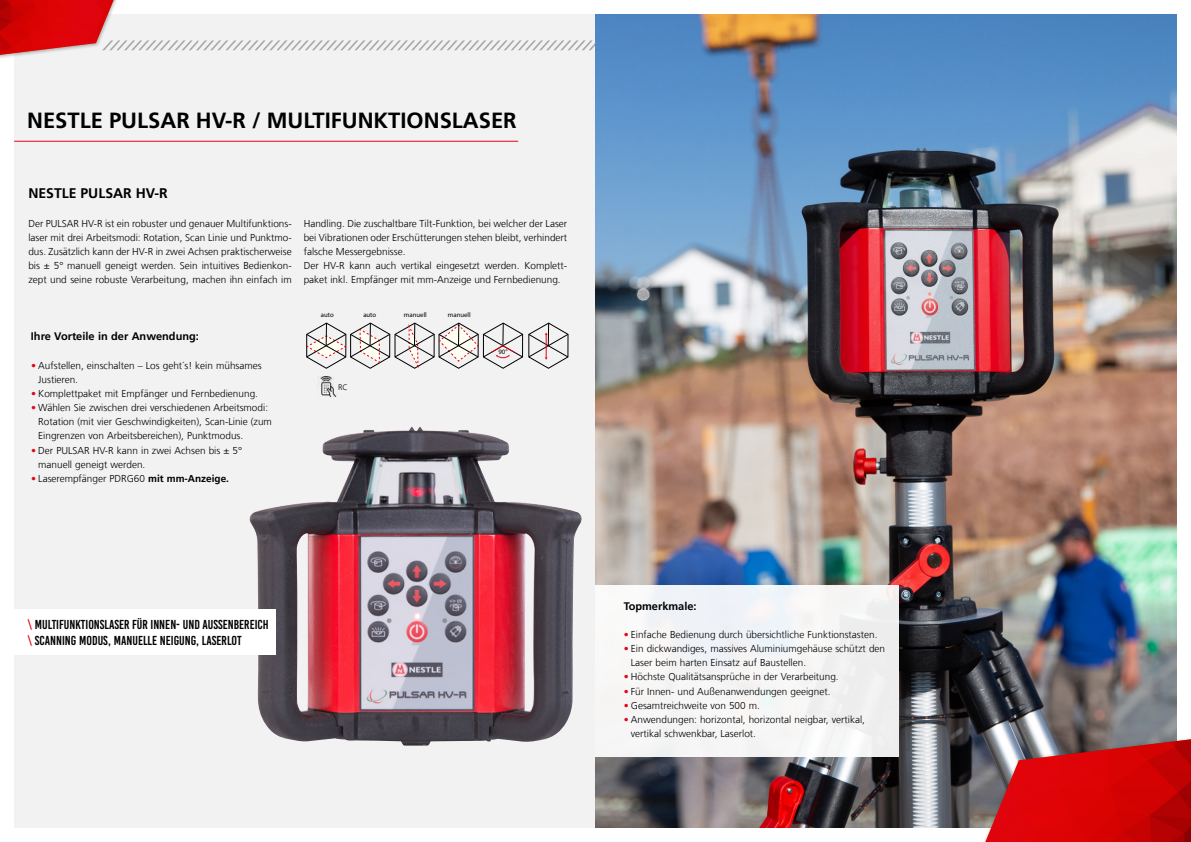
<style>
.page{position:relative;width:1191px;height:842px;background:#fff}
.page>*{position:absolute;margin:0;border:0;box-sizing:border-box;transform-origin:0 0}
.t1{font:700 22px "Frutiger LT Com";color:#000}
.t2{font:700 14px "Frutiger LT Com";color:#000}
.t3{font:13px/15.6px "Bebas Kai";color:#000}
.t4{font:700 11px "Frutiger LT Com";color:#000}
.t5{font:300 10px/14.2px "Frutiger LT Com";color:#000}
.t6{font:300 8px "Frutiger LT Com";color:#000}
.t7{font:6.7px "Myriad Pro";color:#000}
.s1{color:#e30613}
.s2{font-weight:700}
.s3{color:#e3051b}
</style>
<div class="page">
<div style="left:14px;top:14px;width:590px;height:814px;background:#f2f2f2"></div>
<img style="left:249px;top:426px;width:333px;height:320px">
<div style="left:0;top:0;width:121px;height:61px;background:#000;opacity:.3"></div>
<svg style="left:114px;top:0;width:481px;height:55px"></svg>
<img style="left:0;top:0;width:114px;height:55px">
<hr style="left:14px;top:141px;width:504px;height:1px;background:#e30613">
<div style="left:4px;top:609px;width:271px;height:46px;background:#fff"></div>
<svg style="left:306px;top:323px;width:262px;height:46px"></svg>
<img style="left:317px;top:376px;width:20px;height:21px">
<img style="left:595px;top:14px;width:581px;height:814px">
<div style="left:595px;top:585px;width:304px;height:172px;background:#f5f5f6"></div>
<div style="left:978px;top:733px;width:213px;height:109px;background:#000;opacity:.3"></div>
<img style="left:985px;top:739px;width:206px;height:103px">
<h1 class="t1" style="left:27px;top:107px;width:491px">NESTLE PULSAR HV-R / MULTIFUNKTIONSLASER</h1>
<h2 class="t2" style="left:28px;top:185px;width:141px">NESTLE PULSAR HV-R</h2>
<p class="t5" style="left:28px;top:216px;width:265px;text-align:justify">Der PULSAR HV-R ist ein robuster und genauer Multifunktions&shy;laser mit drei Arbeitsmodi: Rotation, Scan Linie und Punktmo&shy;dus. Zusätzlich kann der HV-R in zwei Achsen praktischerweise bis ± 5° manuell geneigt werden. Sein intuitives Bedienkon&shy;zept und seine robuste Verarbeitung, machen ihn einfach im</p>
<p class="t4" style="left:31px;top:330px;width:169px">Ihre Vorteile in der Anwendung:</p>
<p class="t5" style="left:38px;top:358px;width:225px;text-indent:-7px"><span class="s1">•</span> Aufstellen, einschalten – Los geht´s! kein mühsames<br>Justieren.</p>
<p class="t5" style="left:31px;top:386px;width:228px"><span class="s1">•</span> Komplettpaket mit Empfänger und Fernbedienung.</p>
<p class="t5" style="left:38px;top:401px;width:235px;text-indent:-7px"><span class="s1">•</span> Wählen Sie zwischen drei verschiedenen Arbeitsmodi:<br>Rotation (mit vier Geschwindigkeiten), Scan-Linie (zum<br>Eingrenzen von Arbeitsbereichen), Punktmodus.</p>
<p class="t5" style="left:38px;top:443px;width:205px;text-indent:-7px"><span class="s1">•</span> Der PULSAR HV-R kann in zwei Achsen bis ± 5° manuell geneigt werden.</p>
<p class="t5" style="left:31px;top:471px;width:199px"><span class="s1">•</span> Laserempfänger PDRG60 <span class="s2">mit mm-Anzeige.</span></p>
<p class="t5" style="left:304px;top:216px;width:265px">Handling. Die zuschaltbare Tilt-Funktion, bei welcher der Laser bei Vibrationen oder Erschütterungen stehen bleibt, verhindert falsche Messergebnisse.<br>Der HV-R kann auch vertikal eingesetzt werden. Komplett&shy;paket inkl. Empfänger mit mm-Anzeige und Fernbedienung.</p>
<p class="t7" style="left:321px;top:311px;width:14px">auto</p>
<p class="t7" style="left:363px;top:311px;width:14px">auto</p>
<p class="t7" style="left:404px;top:311px;width:24px">manuell</p>
<p class="t7" style="left:448px;top:311px;width:24px">manuell</p>
<p class="t6" style="left:338px;top:383px;width:11px">RC</p>
<p class="t7" style="left:498px;top:348px;width:11px">90°</p>
<h3 class="t3" style="left:27px;top:617px;width:243px"><span class="s3">\</span> MULTIFUNKTIONSLASER FÜR INNEN- UND AUßENBEREICH <span class="s3">\</span> SCANNING MODUS, MANUELLE NEIGUNG, LASERLOT</h3>
<p class="t4" style="left:624px;top:599px;width:74px">Topmerkmale:</p>
<p class="t5" style="left:624px;top:627px;width:255px"><span class="s1">•</span> Einfache Bedienung durch übersichtliche Funktionstasten.</p>
<p class="t5" style="left:631px;top:641px;width:256px;text-indent:-7px"><span class="s1">•</span> Ein dickwandiges, massives Aluminiumgehäuse schützt den<br>Laser beim harten Einsatz auf Baustellen.</p>
<p class="t5" style="left:624px;top:670px;width:216px"><span class="s1">•</span> Höchste Qualitätsansprüche in der Verarbeitung.</p>
<p class="t5" style="left:624px;top:684px;width:208px"><span class="s1">•</span> Für Innen- und Außenanwendungen geeignet.</p>
<p class="t5" style="left:624px;top:698px;width:137px"><span class="s1">•</span> Gesamtreichweite von 500 m.</p>
<p class="t5" style="left:631px;top:712px;width:236px;text-indent:-7px"><span class="s1">•</span> Anwendungen: horizontal, horizontal neigbar, vertikal, vertikal schwenkbar, Laserlot.</p>
</div>
